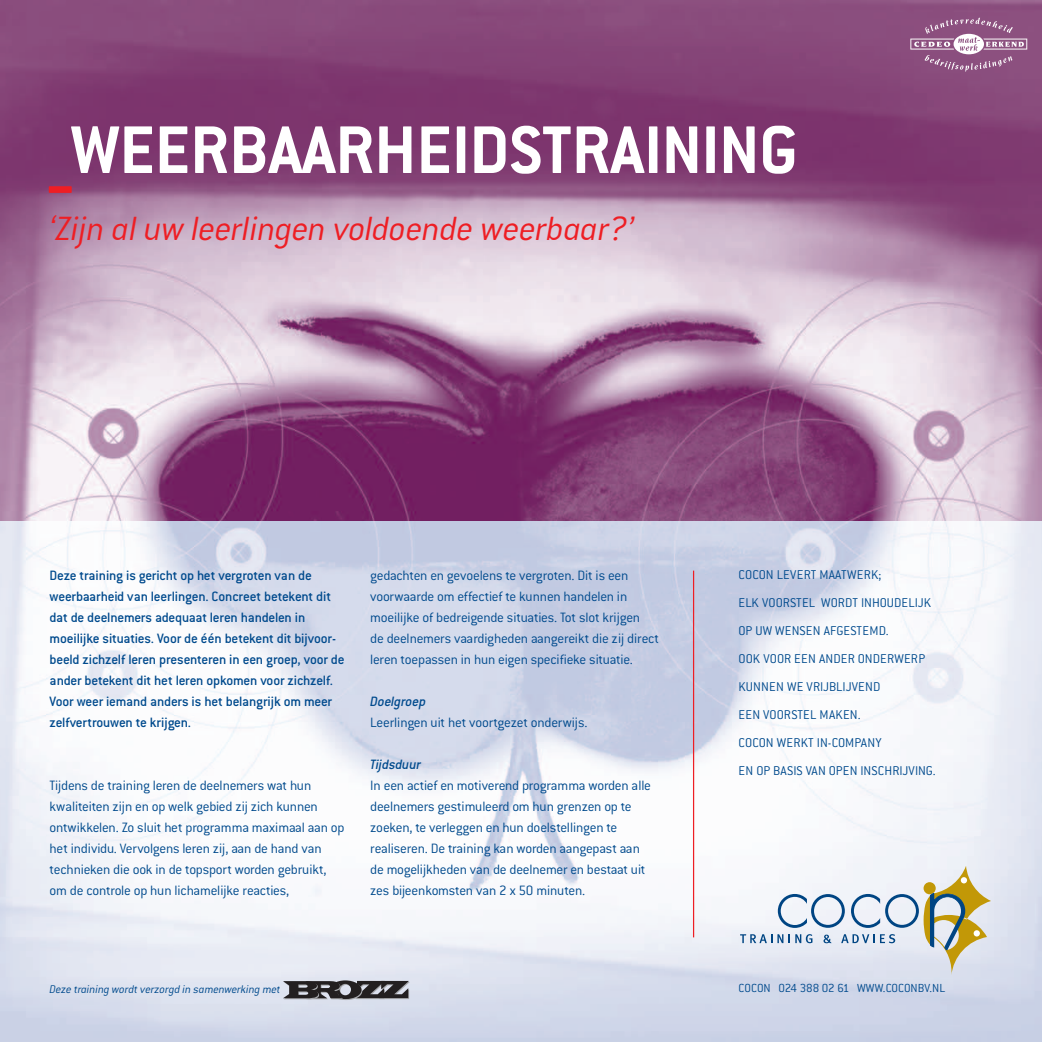
<style>
.page{position:relative;width:1042px;height:1042px;background:#fff}
.page>*{position:absolute;margin:0;border:0;box-sizing:border-box;transform-origin:0 0}
.t1{font:700 74.02px "Conduit ITC";color:#fff}
.t2{font:italic 300 36.93px "Conduit ITC";letter-spacing:-.01em;color:#ee1e24}
.t3{font:300 14.88px/21px "Conduit ITC";letter-spacing:-.015em;color:#004a8d}
.t4{font:500 14.88px/21px "Conduit ITC";letter-spacing:-.015em;color:#004a8d}
.t5{font:italic 500 14.88px "Conduit ITC";letter-spacing:-.01em;color:#004a8d}
.t6{font:300 14px/28px "Conduit ITC";letter-spacing:.015em;color:#004a8d}
.t7{font:300 12.78px "Conduit ITC";letter-spacing:-.005em;color:#004a8d}
.t8{font:italic 300 12.25px "Conduit ITC";letter-spacing:-.01em;color:#004a8d}
.s1{font-size:92.4px;color:#ee1e24}
</style>
<div class="page">
<img style="left:0;top:0;width:1042px;height:1042px">
<svg style="left:740px;top:866px;width:251px;height:110px"></svg>
<hr style="left:693px;top:570px;width:1px;height:367px;background:#ee1e24">
<svg style="left:910px;top:18px;width:117px;height:54px;background:#9f6d94"></svg>
<svg style="left:283px;top:980px;width:127px;height:20px;background:#605f63"></svg>
<h1 class="t1" style="left:50px;top:127px;width:750px"><span class="s1">_</span>WEERBAARHEIDSTRAINING</h1>
<h2 class="t2" style="left:50px;top:217px;width:586px">‘Zijn al uw leerlingen voldoende weerbaar?’</h2>
<p class="t4" style="left:50px;top:566px;width:296px">Deze training is gericht op het vergroten van de weerbaarheid van leerlingen. Concreet betekent dit dat de deelnemers adequaat leren handelen in moeilijke situaties. Voor de één betekent dit bijvoor&shy;beeld zichzelf leren presenteren in een groep, voor de ander betekent dit het leren opkomen voor zichzelf.<br>Voor weer iemand anders is het belangrijk om meer zelfvertrouwen te krijgen.</p>
<p class="t3" style="left:50px;top:776px;width:296px">Tijdens de training leren de deelnemers wat hun kwaliteiten zijn en op welk gebied zij zich kunnen ontwikkelen. Zo sluit het programma maximaal aan op het individu. Vervolgens leren zij, aan de hand van technieken die ook in de topsport worden gebruikt, om de controle op hun lichamelijke reacties,</p>
<p class="t3" style="left:370px;top:566px;width:290px">gedachten en gevoelens te vergroten. Dit is een voorwaarde om effectief te kunnen handelen in moeilijke of bedreigende situaties. Tot slot krijgen<br>de deelnemers vaardigheden aangereikt die zij direct leren toepassen in hun eigen specifieke situatie.</p>
<p class="t5" style="left:370px;top:697px;width:57px">Doelgroep</p>
<p class="t3" style="left:370px;top:713px;width:219px">Leerlingen uit het voortgezet onderwijs.</p>
<p class="t5" style="left:370px;top:760px;width:52px">Tijdsduur</p>
<p class="t3" style="left:370px;top:776px;width:282px">In een actief en motiverend programma worden alle deelnemers gestimuleerd om hun grenzen op te zoeken, te verleggen en hun doelstellingen te realiseren. De training kan worden aangepast aan de mogelijkheden van de deelnemer en bestaat uit zes bijeenkomsten van 2 x 50 minuten.</p>
<p class="t6" style="left:738px;top:562px;width:198px">COCON LEVERT MAATWERK;<br>ELK VOORSTEL WORDT INHOUDELIJK<br>OP UW WENSEN AFGESTEMD.<br>OOK VOOR EEN ANDER ONDERWERP<br>KUNNEN WE VRIJBLIJVEND<br>EEN VOORSTEL MAKEN.<br>COCON WERKT IN-COMPANY<br>EN OP BASIS VAN OPEN INSCHRIJVING.</p>
<p class="t8" style="left:50px;top:985px;width:233px">Deze training wordt verzorgd in samenwerking met</p>
<p class="t7" style="left:738px;top:984px;width:208px">COCON 024 388 02 61 WWW.COCONBV.NL</p>
</div>
